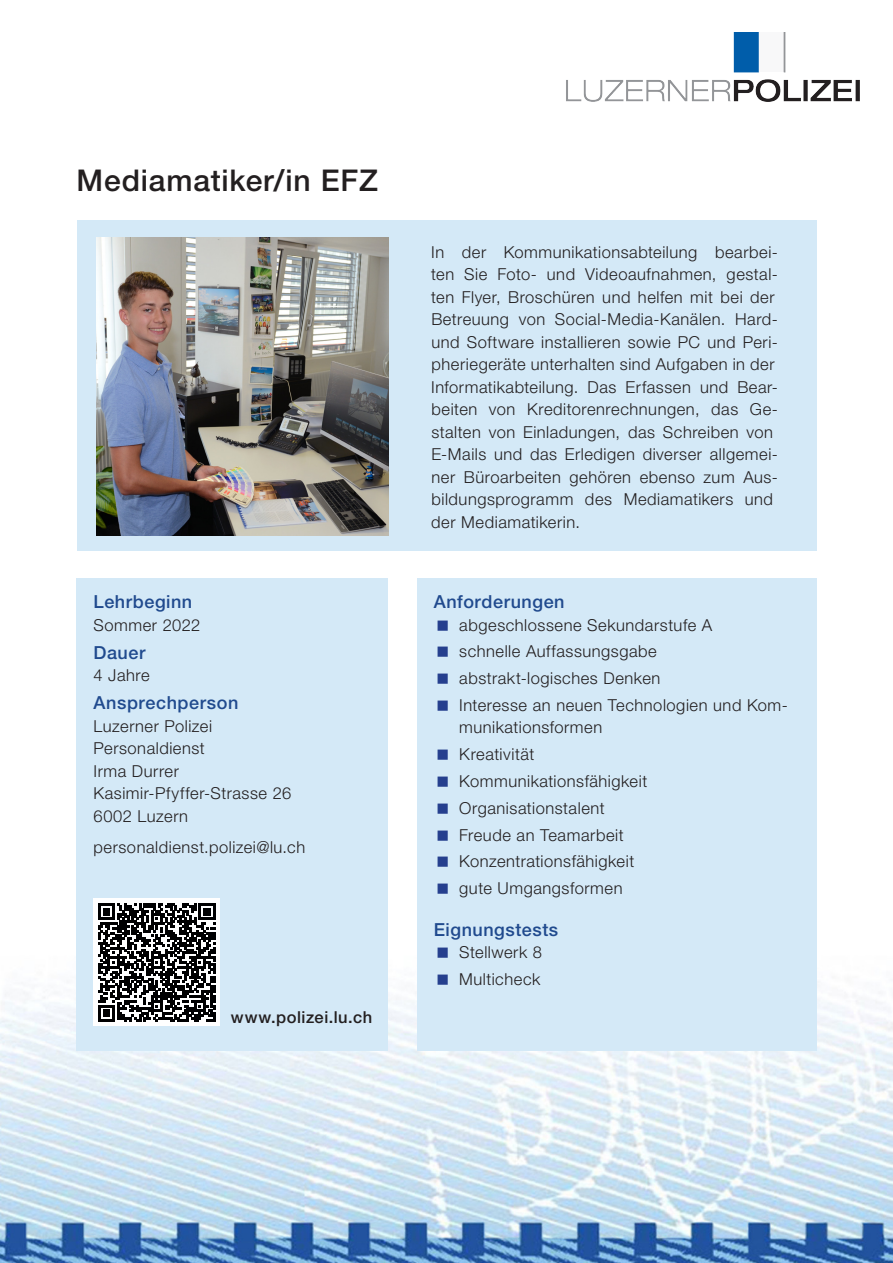
<style>
.page{position:relative;width:893px;height:1263px;background:#fff}
.page>*{position:absolute;margin:0;border:0;box-sizing:border-box;transform-origin:0 0}
.Titel{font:500 30px "Helvetica Neue LT Pro";letter-spacing:.025em;color:#231f20}
.Titel_2{font:500 18px "Helvetica Neue LT Pro";letter-spacing:.03em;color:#204a8e}
.Fliesstext{font:300 16.5px/22.5px "Helvetica Neue LT Pro";letter-spacing:.035em;color:#231f20}
.www{font:500 16.5px "Helvetica Neue LT Pro";letter-spacing:.035em;color:#231f20}
</style>
<div class="page">
<img style="left:0;top:901px;width:893px;height:362px">
<img style="left:566px;top:33px;width:294px;height:69px">
<div style="left:77px;top:220px;width:739px;height:331px;background:#d4e9f7"></div>
<img style="left:96px;top:237px;width:292px;height:299px">
<div style="left:77px;top:578px;width:311px;height:472px;background:#d4e9f7"></div>
<div style="left:417px;top:578px;width:399px;height:472px;background:#d4e9f7"></div>
<div style="left:94px;top:898px;width:126px;height:128px;background:#fff"></div>
<svg style="left:98px;top:903px;width:117px;height:119px"></svg>
<p class="Titel" style="left:77px;top:162px;width:303px">Mediamatiker/in EFZ</p>
<p class="Titel_2" style="left:94px;top:591px;width:100px">Lehrbeginn</p>
<p class="Fliesstext" style="left:94px;top:613px;width:108px">Sommer 2022</p>
<p class="Titel_2" style="left:94px;top:641px;width:53px">Dauer</p>
<p class="Fliesstext" style="left:94px;top:664px;width:58px">4 Jahre</p>
<p class="Titel_2" style="left:94px;top:692px;width:146px">Ansprechperson</p>
<p class="Fliesstext" style="left:94px;top:714px;width:199px">Luzerner Polizei<br>Personaldienst<br>Irma Durrer<br>Kasimir-Pfyffer-Strasse 26<br>6002 Luzern</p>
<p class="Fliesstext" style="left:94px;top:835px;width:213px">personaldienst.polizei@lu.ch</p>
<p class="www" style="left:231px;top:1007px;width:143px">www.polizei.lu.ch</p>
<p class="Fliesstext" style="left:431px;top:240px;width:348px">In der Kommunikationsabteilung bearbei&shy;ten Sie Foto- und Videoaufnahmen, gestal&shy;ten Flyer, Broschüren und helfen mit bei der Betreuung von Social-Media-Kanälen. Hard&shy;und Software installieren sowie PC und Peri&shy;pheriegeräte unterhalten sind Aufgaben in der Informatikabteilung. Das Erfassen und Bear&shy;beiten von Kreditorenrechnungen, das Ge&shy;stalten von Einladungen, das Schreiben von E-Mails und das Erledigen diverser allgemei&shy;ner Büroarbeiten gehören ebenso zum Aus&shy;bildungsprogramm des Mediamatikers und der Mediamatikerin.</p>
<p class="Titel_2" style="left:434px;top:591px;width:132px">Anforderungen</p>
<p class="Fliesstext" style="left:459px;top:613px;width:254px">abgeschlossene Sekundarstufe A</p>
<p class="Fliesstext" style="left:459px;top:640px;width:199px">schnelle Auffassungsgabe</p>
<p class="Fliesstext" style="left:459px;top:667px;width:203px">abstrakt-logisches Denken</p>
<p class="Fliesstext" style="left:459px;top:693px;width:330px">Interesse an neuen Technologien und Kom&shy;munikationsformen</p>
<p class="Fliesstext" style="left:459px;top:743px;width:77px">Kreativität</p>
<p class="Fliesstext" style="left:459px;top:769px;width:190px">Kommunikationsfähigkeit</p>
<p class="Fliesstext" style="left:459px;top:796px;width:147px">Organisationstalent</p>
<p class="Fliesstext" style="left:459px;top:823px;width:166px">Freude an Teamarbeit</p>
<p class="Fliesstext" style="left:459px;top:850px;width:176px">Konzentrationsfähigkeit</p>
<p class="Fliesstext" style="left:459px;top:876px;width:165px">gute Umgangsformen</p>
<p class="Titel_2" style="left:434px;top:918px;width:126px">Eignungstests</p>
<p class="Fliesstext" style="left:459px;top:941px;width:84px">Stellwerk 8</p>
<p class="Fliesstext" style="left:459px;top:967px;width:83px">Multicheck</p>
</div>
